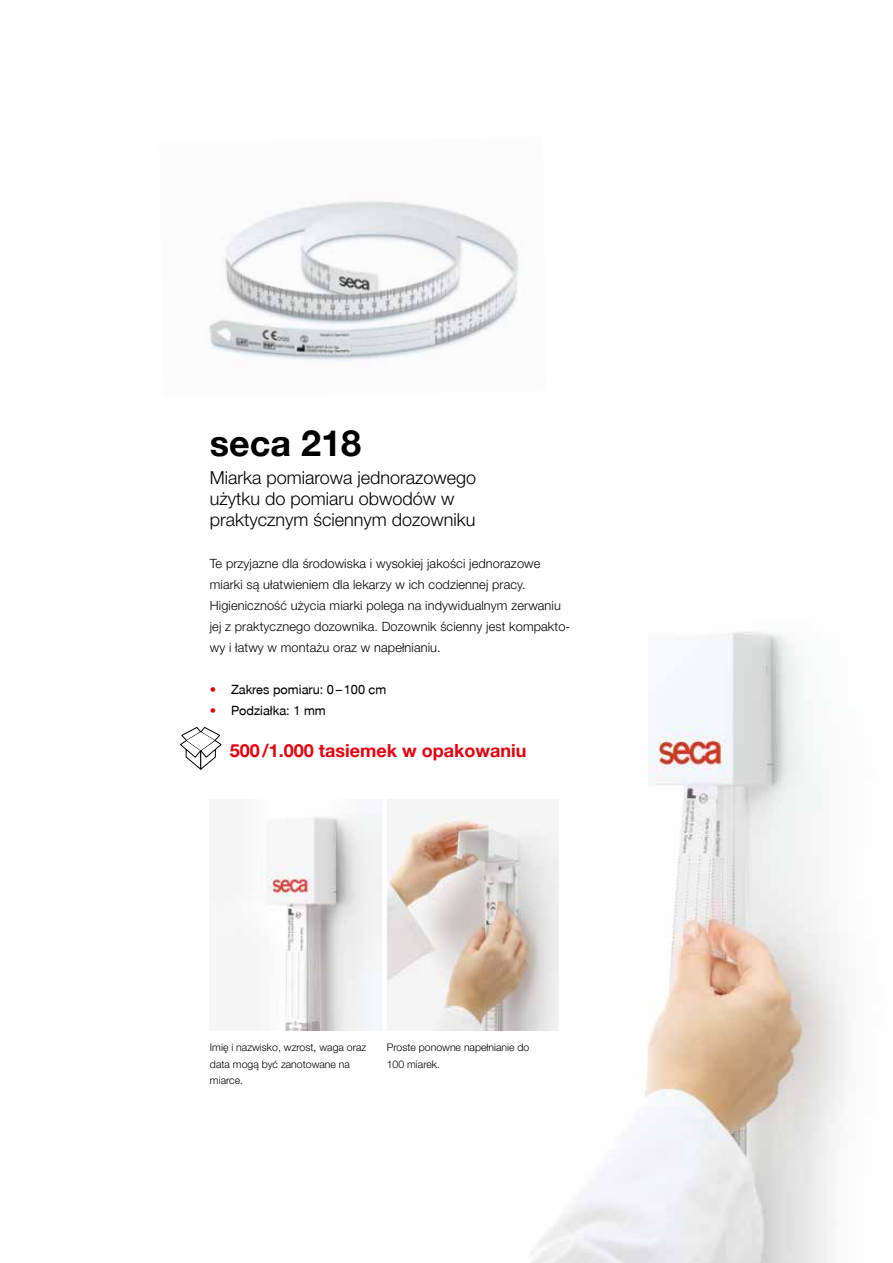
<style>
.page{position:relative;width:893px;height:1263px;background:#fff}
.page>*{position:absolute;margin:0;border:0;box-sizing:border-box;transform-origin:0 0}
.t1{font:700 36px "secaglobal";color:#000}
.t2{font:300 18px/21px "secaglobal";color:#000}
.t3{font:700 18px "secaglobal";color:#e3000f}
.t4{font:300 12.75px/21px "secaglobal";letter-spacing:.01em;color:#000}
.t5{font:12.75px "secaglobal";color:#000}
.t6{font:300 10.5px/16.5px "secaglobal";color:#000}
.s1{color:#e3000f}
</style>
<div class="page">
<img style="left:529px;top:632px;width:317px;height:631px">
<img style="left:387px;top:799px;width:172px;height:231px">
<svg style="left:180px;top:727px;width:42px;height:43px"></svg>
<img style="left:209px;top:201px;width:310px;height:160px">
<svg style="left:260px;top:814px;width:122px;height:216px;fill:#f1f1f1"></svg>
<h1 class="t1" style="left:210px;top:422px;width:153px">seca 218</h1>
<h2 class="t2" style="left:210px;top:468px;width:268px">Miarka pomiarowa jednorazowego użytku do pomiaru obwodów w praktycznym ściennym dozowniku</h2>
<p class="t4" style="left:210px;top:553px;width:362px">Te przyjazne dla środowiska i wysokiej jakości jednorazowe miarki są ułatwieniem dla lekarzy w ich codziennej pracy.<br>Higieniczność użycia miarki polega na indywidualnym zerwaniu jej z praktycznego dozownika. Dozownik ścienny jest kompakto&shy;wy i łatwy w montażu oraz w napełnianiu.</p>
<p class="t5" style="left:210px;top:682px;width:178px"><span class="s1">•</span> Zakres pomiaru: 0 – 100 cm</p>
<p class="t5" style="left:210px;top:703px;width:117px"><span class="s1">•</span> Podziałka: 1 mm</p>
<h2 class="t3" style="left:230px;top:741px;width:298px">500 /1.000 tasiemek w opakowaniu</h2>
<p class="t6" style="left:210px;top:1039px;width:158px">Imię i nazwisko, wzrost, waga oraz data mogą być zanotowane na miarce.</p>
<p class="t6" style="left:387px;top:1039px;width:144px">Proste ponowne napełnianie do<br>100 miarek.</p>
</div>
